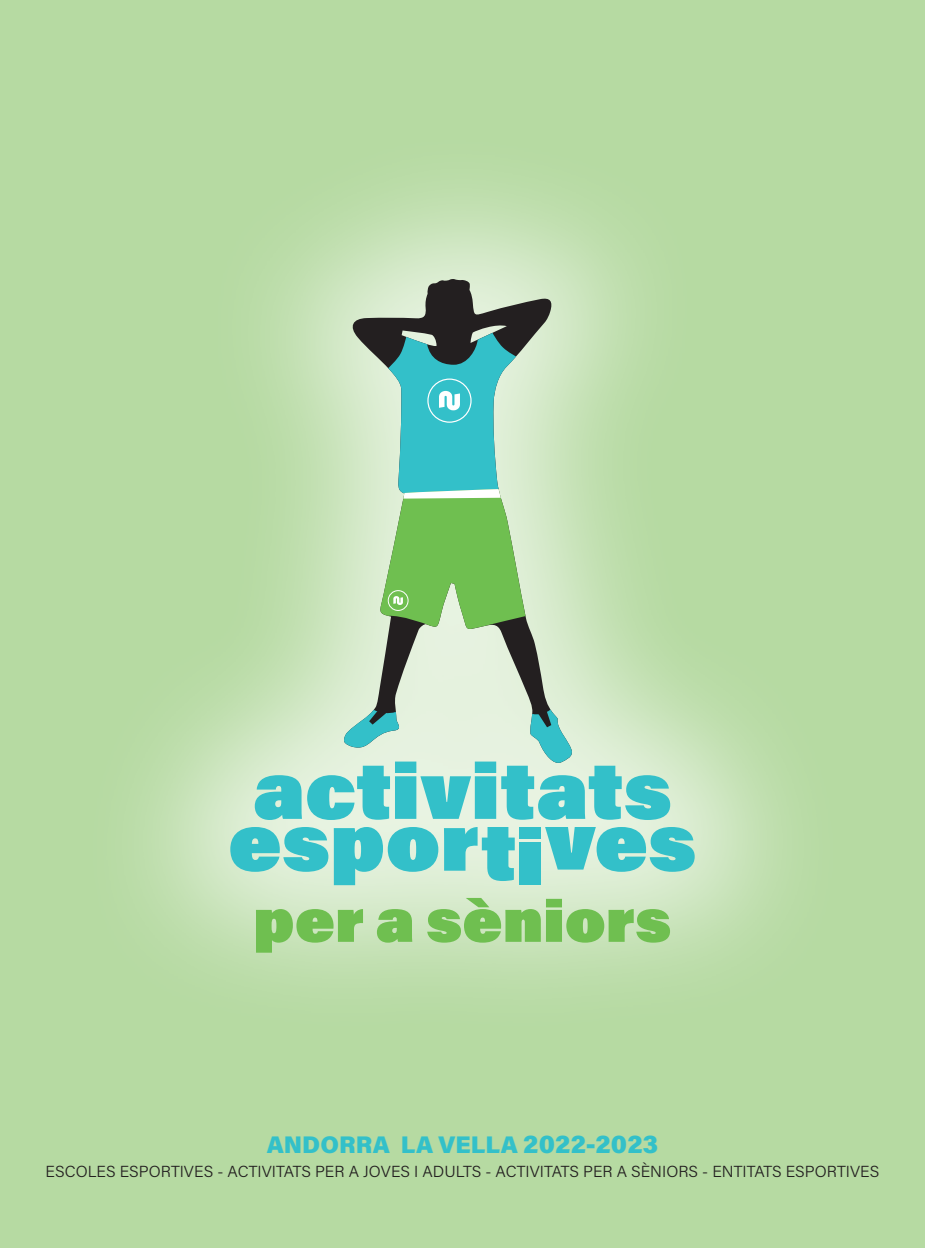
<style>
.page{position:relative;width:925px;height:1248px;background:#fff}
.page>*{position:absolute;margin:0;border:0;box-sizing:border-box;transform-origin:0 0}
.t1{font:900 60px "Acumin Pro";color:#6fbf50}
.t2{font:900 24px "Acumin Pro";color:#33c0c9}
.t3{font:300 16px "Acumin Pro";color:#231f20}
.s1{font-size:26px}
</style>
<div class="page">
<div style="left:0;top:0;width:924px;height:1247px;background:#b6daa2"></div>
<div style="left:74px;top:122px;width:777px;height:920px;background:#fff;opacity:.7"></div>
<svg style="left:343px;top:279px;width:229px;height:429px;background:#bac9b1"></svg>
<svg style="left:377px;top:333px;width:148px;height:299px;background:#78c199"></svg>
<div style="left:387px;top:590px;width:21px;height:20px;border:1px solid #fff;border-radius:50%"></div>
<svg style="left:255px;top:708px;width:415px;height:112px;background:#a1dcd1"></svg>
<svg style="left:545px;top:826px;width:149px;height:45px;background:#67cecd"></svg>
<div style="left:519px;top:827px;width:22px;height:11px;background:#33c0c9"></div>
<div style="left:519px;top:841px;width:22px;height:43px;background:#33c0c9"></div>
<svg style="left:444px;top:826px;width:70px;height:54px;background:#71d1cf"></svg>
<svg style="left:230px;top:826px;width:208px;height:59px;background:#7bd3cf"></svg>
<h1 class="t1" style="left:253px;top:877px;width:419px">per a sèniors</h1>
<h2 class="t2" style="left:266px;top:1127px;width:393px">ANDORRA LA VELLA <span class="s1">2022-2023</span></h2>
<p class="t3" style="left:46px;top:1160px;width:834px">ESCOLES ESPORTIVES - ACTIVITATS PER A JOVES I ADULTS - ACTIVITATS PER A SÈNIORS - ENTITATS ESPORTIVES</p>
</div>
